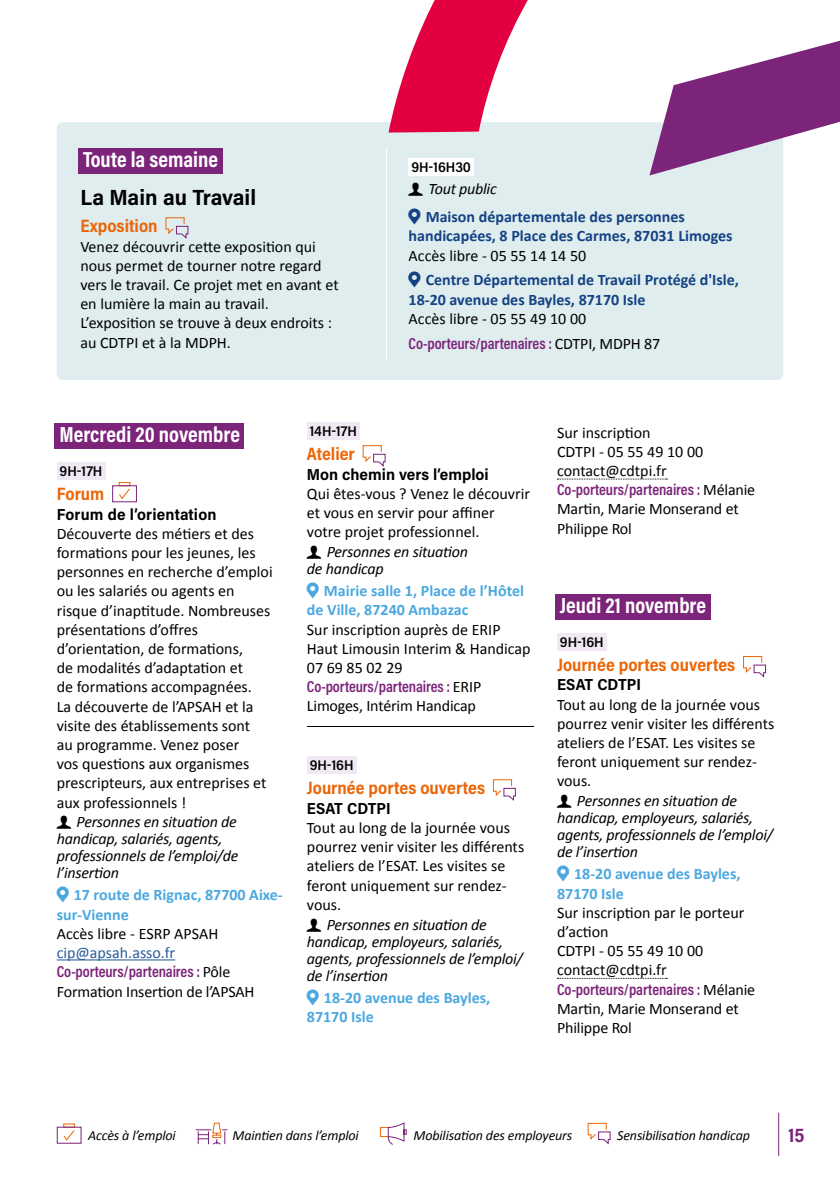
<style>
.page{position:relative;width:840px;height:1191px;background:#fff}
.page>*{position:absolute;margin:0;border:0;box-sizing:border-box;transform-origin:0 0}
.t1{font:22px "Acumin Variable Concept";letter-spacing:-.065em;color:#fff}
.t2{font:22px "Acumin Variable Concept";letter-spacing:.025em;color:#000}
.t3{font:20px "Acumin Variable Concept";color:#7c247a}
.t4{font:18px "Acumin Variable Concept";letter-spacing:-.01em;color:#ec6608}
.t5{font:16px/19.2px "Calibri";color:#000}
.t6{font:italic 16px/17px "Calibri";letter-spacing:-.015em;color:#000}
.t7{font:16px "Acumin Variable Concept";letter-spacing:-.08em;color:#7b2379}
.t8{font:700 16px/19.2px "Calibri";color:#154283}
.t9{font:700 16px/19.2px "Calibri";color:#4ba8df}
.t10{font:16px "Acumin Variable Concept";letter-spacing:.03em;color:#000}
.t11{font:16px "Acumin Variable Concept";letter-spacing:-.015em;color:#000}
.t12{font:16px "Calibri";color:#275b9b}
.t13{font:italic 14px "Calibri";letter-spacing:-.01em;color:#000}
.t14{font:14px "Acumin Variable Concept";letter-spacing:-.005em;color:#000}
.s1{font-family:"Calibri";color:#000}
</style>
<div class="page">
<div style="left:57px;top:1126px;width:24px;height:17px;border:1px solid #7c247a"></div>
<svg style="left:63px;top:1130px;width:12px;height:11px"></svg>
<svg style="left:195px;top:1122px;width:33px;height:23px"></svg>
<svg style="left:379px;top:1122px;width:28px;height:23px"></svg>
<svg style="left:587px;top:1122px;width:23px;height:23px"></svg>
<hr style="left:777px;top:1112px;width:1px;height:43px;background:#7c247a">
<div style="left:54px;top:422px;width:190px;height:26px;background:#7c247a"></div>
<div style="left:57px;top:462px;width:48px;height:17px;background:#f0e9f3"></div>
<hr style="left:57px;top:959px;width:118px;height:1px;background:#275b9b">
<div style="left:118px;top:482px;width:12px;height:4px;border:1px solid #ec6608"></div>
<div style="left:112px;top:485px;width:25px;height:17px;border:1px solid #7c247a"></div>
<svg style="left:119px;top:488px;width:11px;height:12px"></svg>
<div style="left:307px;top:422px;width:53px;height:17px;background:#f0e9f3"></div>
<hr style="left:307px;top:726px;width:225px;height:1px;background:#000">
<div style="left:307px;top:756px;width:49px;height:17px;background:#f0e9f3"></div>
<svg style="left:362px;top:445px;width:23px;height:22px"></svg>
<svg style="left:492px;top:779px;width:24px;height:22px"></svg>
<svg style="left:557px;top:479px;width:110px;height:1px"></svg>
<div style="left:554px;top:593px;width:155px;height:26px;background:#7c247a"></div>
<div style="left:556px;top:633px;width:50px;height:17px;background:#f0e9f3"></div>
<svg style="left:557px;top:978px;width:110px;height:1px"></svg>
<svg style="left:743px;top:656px;width:23px;height:22px"></svg>
<div style="left:57px;top:122px;width:725px;height:258px;background:#dfedee;border-radius:6px"></div>
<hr style="left:386px;top:148px;width:1px;height:212px;background:#fff">
<div style="left:78px;top:148px;width:144px;height:26px;background:#7c247a"></div>
<svg style="left:165px;top:217px;width:24px;height:22px"></svg>
<svg style="left:388px;top:0;width:451px;height:175px"></svg>
<h1 class="t1" style="left:83px;top:145px;width:138px">Toute la semaine</h1>
<h1 class="t2" style="left:80px;top:182px;width:176px">La Main au Travail</h1>
<p class="t4" style="left:80px;top:214px;width:79px">Exposition</p>
<p class="t5" style="left:80px;top:236px;width:260px">Venez découvrir cette exposition qui nous permet de tourner notre regard vers le travail. Ce projet met en avant et en lumière la main au travail.<br>L’exposition se trouve à deux endroits : au CDTPI et à la MDPH.</p>
<p class="t14" style="left:411px;top:157px;width:61px">9H-16H30</p>
<p class="t6" style="left:428px;top:180px;width:70px">Tout public</p>
<p class="t8" style="left:408px;top:207px;width:325px;text-indent:17px">Maison départementale des personnes handicapées, 8 Place des Carmes, 87031 Limoges</p>
<p class="t5" style="left:408px;top:245px;width:179px">Accès libre - 05 55 14 14 50</p>
<p class="t8" style="left:408px;top:270px;width:332px;text-indent:17px">Centre Départemental de Travail Protégé d'Isle,<br>18-20 avenue des Bayles, 87170 Isle</p>
<p class="t5" style="left:408px;top:308px;width:179px">Accès libre - 05 55 49 10 00</p>
<p class="t7" style="left:408px;top:332px;width:253px">Co-porteurs/partenaires : <span class="s1">CDTPI, MDPH 87</span></p>
<h1 class="t1" style="left:60px;top:419px;width:183px">Mercredi 20 novembre</h1>
<p class="t14" style="left:60px;top:461px;width:45px">9H-17H</p>
<p class="t4" style="left:57px;top:481px;width:50px">Forum</p>
<p class="t10" style="left:57px;top:503px;width:161px">Forum de l’orientation</p>
<p class="t5" style="left:57px;top:523px;width:217px">Découverte des métiers et des formations pour les jeunes, les personnes en recherche d’emploi ou les salariés ou agents en risque d’inaptitude. Nombreuses présentations d’offres d’orientation, de formations,<br>de modalités d’adaptation et<br>de formations accompagnées.<br>La découverte de l’APSAH et la visite des établissements sont<br>au programme. Venez poser<br>vos questions aux organismes prescripteurs, aux entreprises et aux professionnels !</p>
<p class="t6" style="left:57px;top:813px;width:183px;text-indent:20px">Personnes en situation de handicap, salariés, agents, professionnels de l’emploi/de l’insertion</p>
<p class="t9" style="left:57px;top:885px;width:227px;text-indent:17px">17 route de Rignac, 87700 Aixe&shy;sur-Vienne</p>
<p class="t5" style="left:57px;top:923px;width:163px">Accès libre - ESRP APSAH</p>
<p class="t12" style="left:57px;top:941px;width:120px">cip@apsah.asso.fr</p>
<p class="t7" style="left:57px;top:960px;width:175px">Co-porteurs/partenaires : <span class="s1">Pôle</span></p>
<p class="t5" style="left:57px;top:981px;width:199px">Formation Insertion de l’APSAH</p>
<p class="t14" style="left:309px;top:421px;width:49px">14H-17H</p>
<p class="t4" style="left:307px;top:442px;width:49px">Atelier</p>
<p class="t10" style="left:307px;top:463px;width:182px">Mon chemin vers l’emploi</p>
<p class="t5" style="left:307px;top:483px;width:224px">Qui êtes-vous ? Venez le découvrir et vous en servir pour affiner votre projet professionnel.</p>
<p class="t6" style="left:307px;top:542px;width:163px;text-indent:20px">Personnes en situation de handicap</p>
<p class="t9" style="left:307px;top:580px;width:218px;text-indent:17px">Mairie salle 1, Place de l’Hôtel de Ville, 87240 Ambazac</p>
<p class="t5" style="left:307px;top:619px;width:225px">Sur inscription auprès de ERIP<br>Haut Limousin Interim &amp; Handicap<br>07 69 85 02 29</p>
<p class="t7" style="left:307px;top:675px;width:176px">Co-porteurs/partenaires : <span class="s1">ERIP</span></p>
<p class="t5" style="left:307px;top:696px;width:170px">Limoges, Intérim Handicap</p>
<p class="t14" style="left:309px;top:755px;width:46px">9H-16H</p>
<p class="t4" style="left:307px;top:776px;width:179px">Journée portes ouvertes</p>
<p class="t11" style="left:307px;top:797px;width:85px">ESAT CDTPI</p>
<p class="t5" style="left:307px;top:817px;width:219px">Tout au long de la journée vous pourrez venir visiter les différents ateliers de l’ESAT. Les visites se feront uniquement sur rendez&shy;vous.</p>
<p class="t6" style="left:307px;top:915px;width:217px;text-indent:20px">Personnes en situation de handicap, employeurs, salariés, agents, professionnels de l’emploi/ de l’insertion</p>
<p class="t9" style="left:307px;top:987px;width:185px;text-indent:17px">18-20 avenue des Bayles,<br>87170 Isle</p>
<p class="t5" style="left:556px;top:422px;width:148px">Sur inscription<br>CDTPI - 05 55 49 10 00 contact@cdtpi.fr</p>
<p class="t7" style="left:556px;top:479px;width:199px">Co-porteurs/partenaires : <span class="s1">Mélanie</span></p>
<p class="t5" style="left:556px;top:499px;width:183px">Martin, Marie Monserand et<br>Philippe Rol</p>
<h1 class="t1" style="left:559px;top:590px;width:149px">Jeudi 21 novembre</h1>
<p class="t14" style="left:559px;top:632px;width:46px">9H-16H</p>
<p class="t4" style="left:556px;top:652px;width:179px">Journée portes ouvertes</p>
<p class="t11" style="left:556px;top:674px;width:85px">ESAT CDTPI</p>
<p class="t5" style="left:556px;top:694px;width:219px">Tout au long de la journée vous pourrez venir visiter les différents ateliers de l’ESAT. Les visites se feront uniquement sur rendez&shy;vous.</p>
<p class="t6" style="left:556px;top:791px;width:217px;text-indent:20px">Personnes en situation de handicap, employeurs, salariés, agents, professionnels de l’emploi/ de l’insertion</p>
<p class="t9" style="left:556px;top:864px;width:185px;text-indent:17px">18-20 avenue des Bayles,<br>87170 Isle</p>
<p class="t5" style="left:556px;top:902px;width:189px">Sur inscription par le porteur d’action<br>CDTPI - 05 55 49 10 00 contact@cdtpi.fr</p>
<p class="t7" style="left:556px;top:978px;width:199px">Co-porteurs/partenaires : <span class="s1">Mélanie</span></p>
<p class="t5" style="left:556px;top:998px;width:183px">Martin, Marie Monserand et<br>Philippe Rol</p>
<p class="t13" style="left:88px;top:1125px;width:89px">Accès à l’emploi</p>
<p class="t13" style="left:232px;top:1125px;width:127px">Maintien dans l’emploi</p>
<p class="t13" style="left:413px;top:1125px;width:160px">Mobilisation des employeurs</p>
<p class="t13" style="left:616px;top:1125px;width:134px">Sensibilisation handicap</p>
<p class="t3" style="left:787px;top:1121px;width:18px">15</p>
</div>
